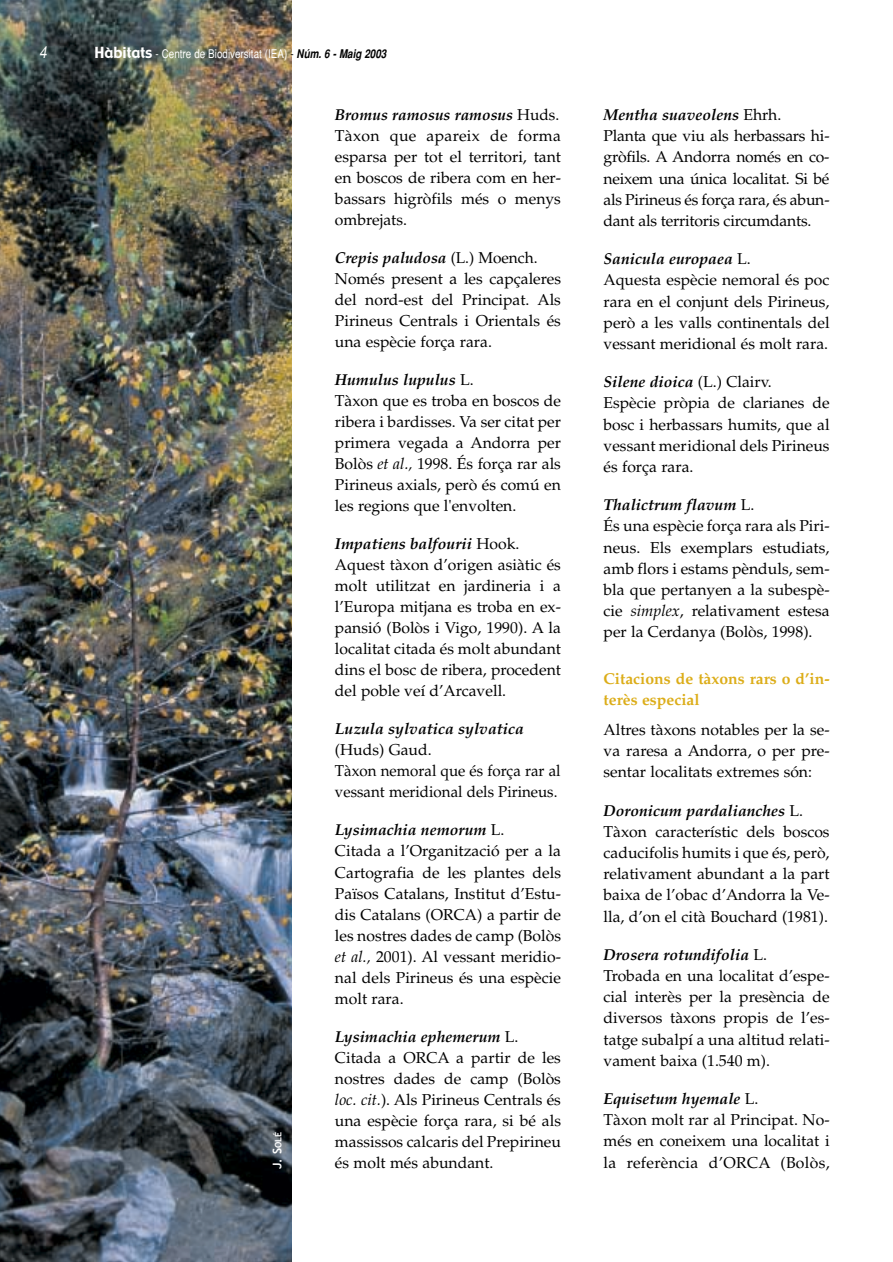
<style>
.page{position:relative;width:893px;height:1262px;background:#fff}
.page>*{position:absolute;margin:0;border:0;box-sizing:border-box;transform-origin:0 0}
.t1{font:italic condensed 16.5px "Helvetica";color:#fff}
.t2{font:15.75px/21px "Palatino";color:#000}
.t3{font:700 15.75px/21.1px "Palatino";color:#dcad19}
.t4{font:italic 700 15.75px "Palatino";color:#000}
.t5{font:condensed 12px "Helvetica";color:#fff}
.t6{font:700 12px "Trebuchet MS";color:#fff}
.s1{font-family:"Gadget";font-stretch:normal;font-size:15px}
.s2{color:#000}
.s3{font-weight:700;font-style:italic;color:#000}
.s4{font-size:9px}
.s5{font-weight:700;font-style:italic}
.s6{font-style:italic}
</style>
<div class="page">
<img style="left:0;top:0;width:291px;height:1261px">
<p class="t1" style="left:39px;top:46px;width:9px">4</p>
<p class="t5" style="left:94px;top:50px;width:293px"><span class="s1">Hàbitats</span> - Centre de Biodiversitat (IEA) <span class="s2">-</span> <span class="s3">Núm. 6 - Maig 2003</span></p>
<p class="t6" style="left:272px;top:1169px;width:39px;rotate:-90deg">J. S<span class="s4">OLÉ</span></p>
<p class="t2" style="left:335px;top:106px;width:227px;text-align:justify"><span class="s5">Bromus ramosus ramosus</span> Huds.<br>Tàxon que apareix de forma esparsa per tot el territori, tant en boscos de ribera com en her&shy;bassars higròfils més o menys ombrejats.</p>
<p class="t2" style="left:335px;top:249px;width:227px"><span class="s5">Crepis paludosa</span> (L.) Moench.<br>Només present a les capçaleres del nord-est del Principat. Als<br>Pirineus Centrals i Orientals és una espècie força rara.</p>
<p class="t2" style="left:335px;top:371px;width:227px"><span class="s5">Humulus lupulus</span> L.<br>Tàxon que es troba en boscos de ribera i bardisses. Va ser citat per primera vegada a Andorra per<br>Bolòs <span class="s6">et al.,</span> 1998. És força rar als<br>Pirineus axials, però és comú en les regions que l'envolten.</p>
<p class="t2" style="left:335px;top:535px;width:227px"><span class="s5">Impatiens balfourii</span> Hook.<br>Aquest tàxon d’origen asiàtic és molt utilitzat en jardineria i a l’Europa mitjana es troba en ex&shy;pansió (Bolòs i Vigo, 1990). A la localitat citada és molt abundant dins el bosc de ribera, procedent del poble veí d’Arcavell.</p>
<p class="t4" style="left:335px;top:723px;width:190px">Luzula sylvatica sylvatica</p>
<p class="t2" style="left:335px;top:741px;width:227px">(Huds) Gaud.<br>Tàxon nemoral que és força rar al vessant meridional dels Pirineus.</p>
<p class="t2" style="left:335px;top:821px;width:227px"><span class="s5">Lysimachia nemorum</span> L.<br>Citada a l’Organització per a la<br>Cartografia de les plantes dels<br>Països Catalans, Institut d’Estu&shy;dis Catalans (ORCA) a partir de les nostres dades de camp (Bolòs <span class="s6">et al.,</span> 2001). Al vessant meridio&shy;nal dels Pirineus és una espècie molt rara.</p>
<p class="t2" style="left:335px;top:1027px;width:227px"><span class="s5">Lysimachia ephemerum</span> L.<br>Citada a ORCA a partir de les nostres dades de camp (Bolòs <span class="s6">loc. cit.</span>). Als Pirineus Centrals és una espècie força rara, si bé als massissos calcaris del Prepirineu és molt més abundant.</p>
<p class="t2" style="left:603px;top:106px;width:227px"><span class="s5">Mentha suaveolens</span> Ehrh.<br>Planta que viu als herbassars hi&shy;gròfils. A Andorra només en co&shy;neixem una única localitat. Si bé als Pirineus és força rara, és abun&shy;dant als territoris circumdants.</p>
<p class="t2" style="left:603px;top:250px;width:227px"><span class="s5">Sanicula europaea</span> L.<br>Aquesta espècie nemoral és poc rara en el conjunt dels Pirineus, però a les valls continentals del vessant meridional és molt rara.</p>
<p class="t2" style="left:603px;top:373px;width:227px"><span class="s5">Silene dioica</span> (L.) Clairv.<br>Espècie pròpia de clarianes de bosc i herbassars humits, que al vessant meridional dels Pirineus és força rara.</p>
<p class="t2" style="left:603px;top:496px;width:227px"><span class="s5">Thalictrum flavum</span> L.<br>És una espècie força rara als Piri&shy;neus. Els exemplars estudiats, amb flors i estams pènduls, sem&shy;bla que pertanyen a la subespè&shy;cie <span class="s6">simplex</span>, relativament estesa per la Cerdanya (Bolòs, 1998).</p>
<p class="t3" style="left:603px;top:670px;width:227px">Citacions de tàxons rars o d’in&shy;terès especial</p>
<p class="t2" style="left:603px;top:721px;width:227px;text-align:justify">Altres tàxons notables per la se&shy;va raresa a Andorra, o per pre&shy;sentar localitats extremes són:</p>
<p class="t2" style="left:603px;top:801px;width:227px"><span class="s5">Doronicum pardalianches</span> L.<br>Tàxon característic dels boscos caducifolis humits i que és, però, relativament abundant a la part baixa de l’obac d’Andorra la Ve&shy;lla, d’on el cità Bouchard (1981).</p>
<p class="t2" style="left:603px;top:945px;width:227px"><span class="s5">Drosera rotundifolia</span> L.<br>Trobada en una localitat d’espe&shy;cial interès per la presència de diversos tàxons propis de l’es&shy;tatge subalpí a una altitud relati&shy;vament baixa (1.540 m).</p>
<p class="t2" style="left:603px;top:1090px;width:227px"><span class="s5">Equisetum hyemale</span> L.<br>Tàxon molt rar al Principat. No&shy;més en coneixem una localitat i la referència d’ORCA (Bolòs,</p>
</div>
